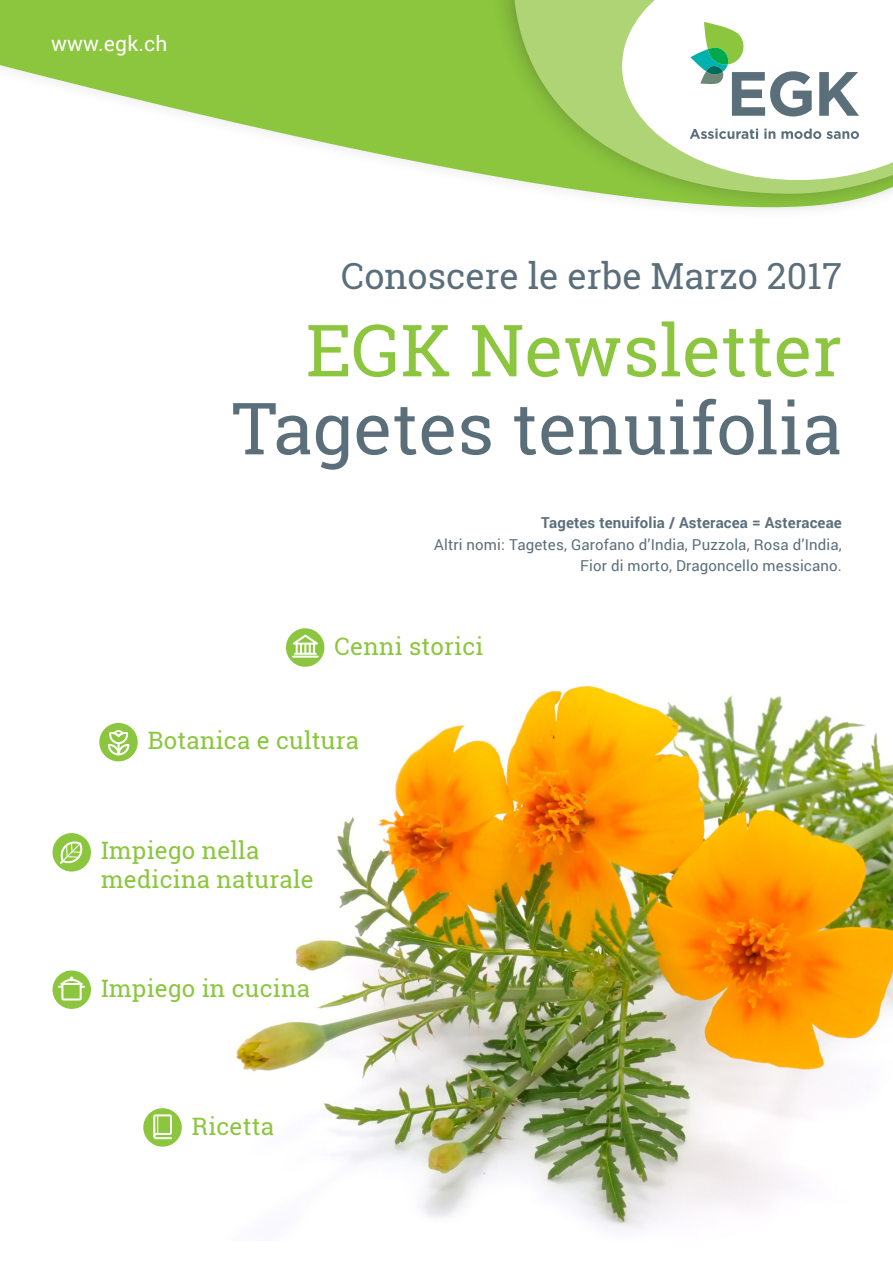
<style>
.page{position:relative;width:893px;height:1263px;background:#fff}
.page>*{position:absolute;margin:0;border:0;box-sizing:border-box;transform-origin:0 0}
.t1{font:72px "Roboto Slab";color:#5b6f7b}
.t2{font:72px "Roboto Slab";color:#8bc63e}
.t3{font:36px "Roboto Slab";color:#5b6f7b}
.Lead{font:24px/28.8px "Roboto Slab";letter-spacing:.01em;color:#8bc63e}
.t4{font:21px "Roboto";letter-spacing:.01em;color:#fff}
.Lauftext{font:15px/21.6px "Roboto";letter-spacing:.01em;color:#5b6f7b;text-align:right}
.Lauftext-2{font:700 15px "Roboto";letter-spacing:.01em;color:#5b6f7b}
</style>
<div class="page">
<img style="left:236px;top:628px;width:657px;height:602px">
<svg style="left:0;top:0;width:490px;height:178px;fill:#8bc63e"></svg>
<div style="left:490px;top:0;width:403px;height:213px;background:#231f20;opacity:.4"></div>
<svg style="left:513px;top:0;width:380px;height:194px;fill:#aed475"></svg>
<svg style="left:622px;top:0;width:271px;height:180px"></svg>
<svg style="left:690px;top:129px;width:68px;height:10px"></svg>
<svg style="left:764px;top:129px;width:11px;height:10px"></svg>
<svg style="left:781px;top:129px;width:78px;height:10px"></svg>
<svg style="left:690px;top:22px;width:122px;height:95px"></svg>
<svg style="left:819px;top:72px;width:40px;height:44px"></svg>
<div style="left:286px;top:628px;width:38px;height:39px;background:#8bc63e;border-radius:50%"></div>
<svg style="left:293px;top:635px;width:25px;height:18px"></svg>
<hr style="left:294px;top:653px;width:23px;height:2px;background:#fff">
<hr style="left:292px;top:656px;width:27px;height:2px;background:#fff">
<div style="left:99px;top:723px;width:39px;height:38px;background:#8bc63e;border-radius:50%"></div>
<svg style="left:108px;top:730px;width:21px;height:25px"></svg>
<div style="left:53px;top:833px;width:38px;height:38px;background:#8bc63e;border-radius:50%"></div>
<svg style="left:60px;top:841px;width:23px;height:23px"></svg>
<div style="left:53px;top:970px;width:38px;height:39px;background:#8bc63e;border-radius:50%"></div>
<svg style="left:58px;top:976px;width:27px;height:24px"></svg>
<div style="left:143px;top:1108px;width:39px;height:39px;background:#8bc63e;border-radius:50%"></div>
<svg style="left:153px;top:1114px;width:19px;height:25px"></svg>
<p class="t4" style="left:51px;top:29px;width:118px">www.egk.ch</p>
<p class="t3" style="left:341px;top:251px;width:502px">Conoscere le erbe Marzo 2017</p>
<p class="t2" style="left:306px;top:301px;width:538px">EGK Newsletter</p>
<p class="t1" style="left:232px;top:379px;width:612px">Tagetes tenuifolia</p>
<p class="Lauftext-2" style="left:541px;top:512px;width:302px">Tagetes tenuifolia / Asteracea = Asteraceae</p>
<p class="Lauftext" style="left:434px;top:533px;width:409px">Altri nomi: Tagetes, Garofano d’India, Puzzola, Rosa d’India,<br>Fior di morto, Dragoncello messicano.</p>
<p class="Lead" style="left:334px;top:631px;width:150px">Cenni storici</p>
<p class="Lead" style="left:148px;top:726px;width:213px">Botanica e cultura</p>
<p class="Lead" style="left:101px;top:836px;width:214px">Impiego nella medicina naturale</p>
<p class="Lead" style="left:101px;top:973px;width:210px">Impiego in cucina</p>
<p class="Lead" style="left:192px;top:1111px;width:84px">Ricetta</p>
</div>
